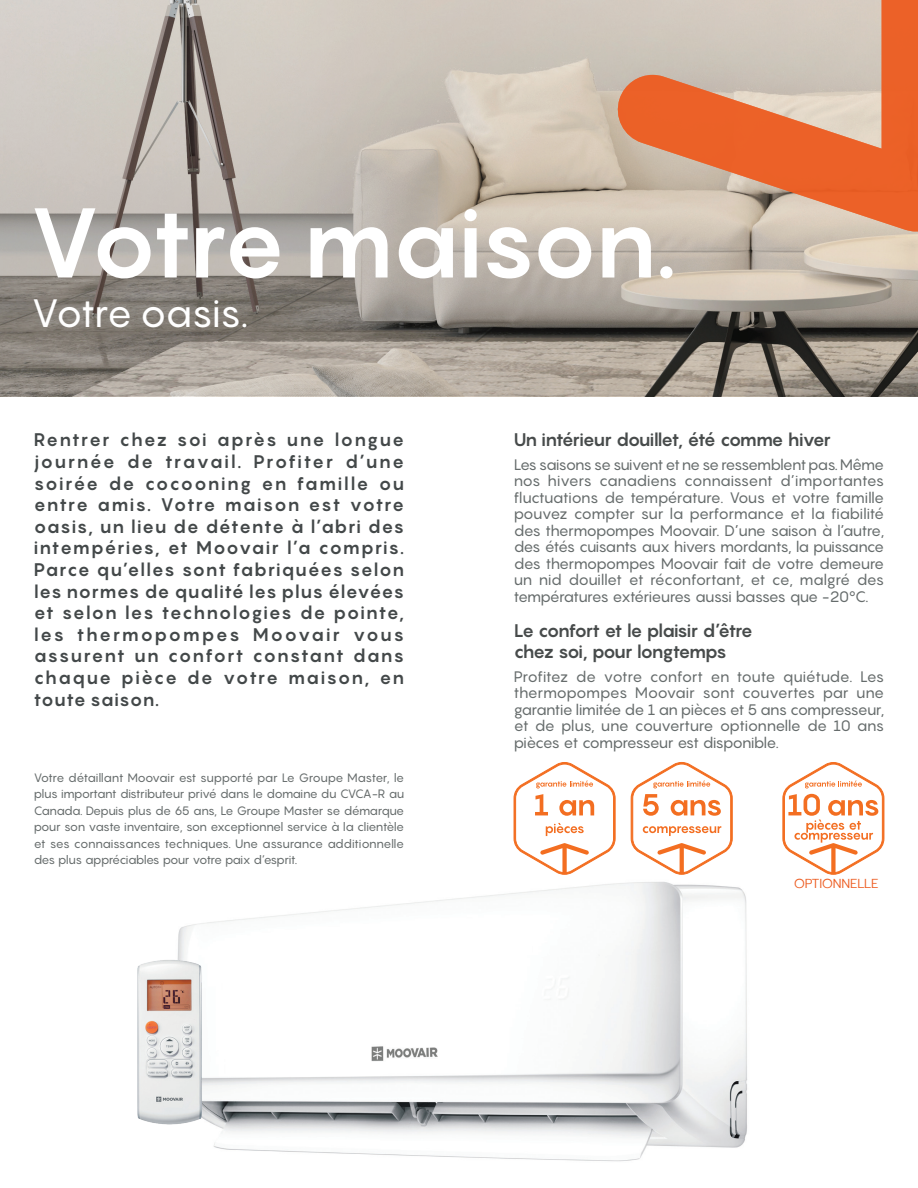
<style>
.page{position:relative;width:918px;height:1188px;background:#fff}
.page>*{position:absolute;margin:0;border:0;box-sizing:border-box;transform-origin:0 0}
.t1{font:700 97.5px "Pangram";letter-spacing:-.055em;color:#fff}
.t2{font:39px "Pangram";letter-spacing:-.04em;color:#fff}
.t3{font:700 18px/21.6px "Pangram";letter-spacing:.055em;color:#434849;text-align:justify}
.t4{font:700 18px/21.6px "Pangram";letter-spacing:-.075em;color:#474b4b}
.t5{font:15px/16.5px "Pangram";letter-spacing:-.05em;color:#666c6c;text-align:justify}
.t6{font:300 13.05px "Prompt";letter-spacing:-.01em;color:#ed5d22}
.t7{font:12px/16.5px "Pangram";letter-spacing:-.045em;color:#666c6c;text-align:justify}
</style>
<div class="page">
<img style="left:178px;top:882px;width:570px;height:280px">
<img style="left:137px;top:948px;width:80px;height:188px">
<svg style="left:0;top:0;width:918px;height:396px;background:#b2aaa1"></svg>
<svg style="left:617px;top:0;width:301px;height:232px;background:#db9f80"></svg>
<svg style="left:513px;top:762px;width:103px;height:113px"></svg>
<svg style="left:631px;top:762px;width:102px;height:113px"></svg>
<svg style="left:782px;top:762px;width:103px;height:113px"></svg>
<h1 class="t1" style="left:28px;top:179px;width:651px">Votre maison.</h1>
<h2 class="t2" style="left:31px;top:288px;width:219px">Votre oasis.</h2>
<p class="t3" style="left:34px;top:429px;width:372px">Rentrer chez soi après une longue journée de travail. Profiter d’une soirée de cocooning en famille ou entre amis. Votre maison est votre oasis, un lieu de détente à l’abri des intempéries, et Moovair l’a compris.<br>Parce qu’elles sont fabriquées selon les normes de qualité les plus élevées et selon les technologies de pointe, les thermopompes Moovair vous assurent un confort constant dans chaque pièce de votre maison, en toute saison.</p>
<p class="t4" style="left:514px;top:429px;width:319px">Un intérieur douillet, été comme hiver</p>
<p class="t5" style="left:514px;top:456px;width:372px">Les saisons se suivent et ne se ressemblent pas. Même nos hivers canadiens connaissent d’importantes fluctuations de température. Vous et votre famille pouvez compter sur la performance et la fiabilité des thermopompes Moovair. D’une saison à l’autre, des étés cuisants aux hivers mordants, la puissance des thermopompes Moovair fait de votre demeure un nid douillet et réconfortant, et ce, malgré des températures extérieures aussi basses que -20°C.</p>
<p class="t4" style="left:514px;top:619px;width:241px">Le confort et le plaisir d’être chez soi, pour longtemps</p>
<p class="t5" style="left:514px;top:668px;width:372px">Profitez de votre confort en toute quiétude. Les thermopompes Moovair sont couvertes par une garantie limitée de 1 an pièces et 5 ans compresseur, et de plus, une couverture optionnelle de 10 ans pièces et compresseur est disponible.</p>
<p class="t7" style="left:34px;top:769px;width:372px">Votre détaillant Moovair est supporté par Le Groupe Master, le plus important distributeur privé dans le domaine du CVCA-R au Canada. Depuis plus de 65 ans, Le Groupe Master se démarque pour son vaste inventaire, son exceptionnel service à la clientèle et ses connaissances techniques. Une assurance additionnelle des plus appréciables pour votre paix d’esprit.</p>
<p class="t6" style="left:794px;top:875px;width:86px">OPTIONNELLE</p>
</div>
